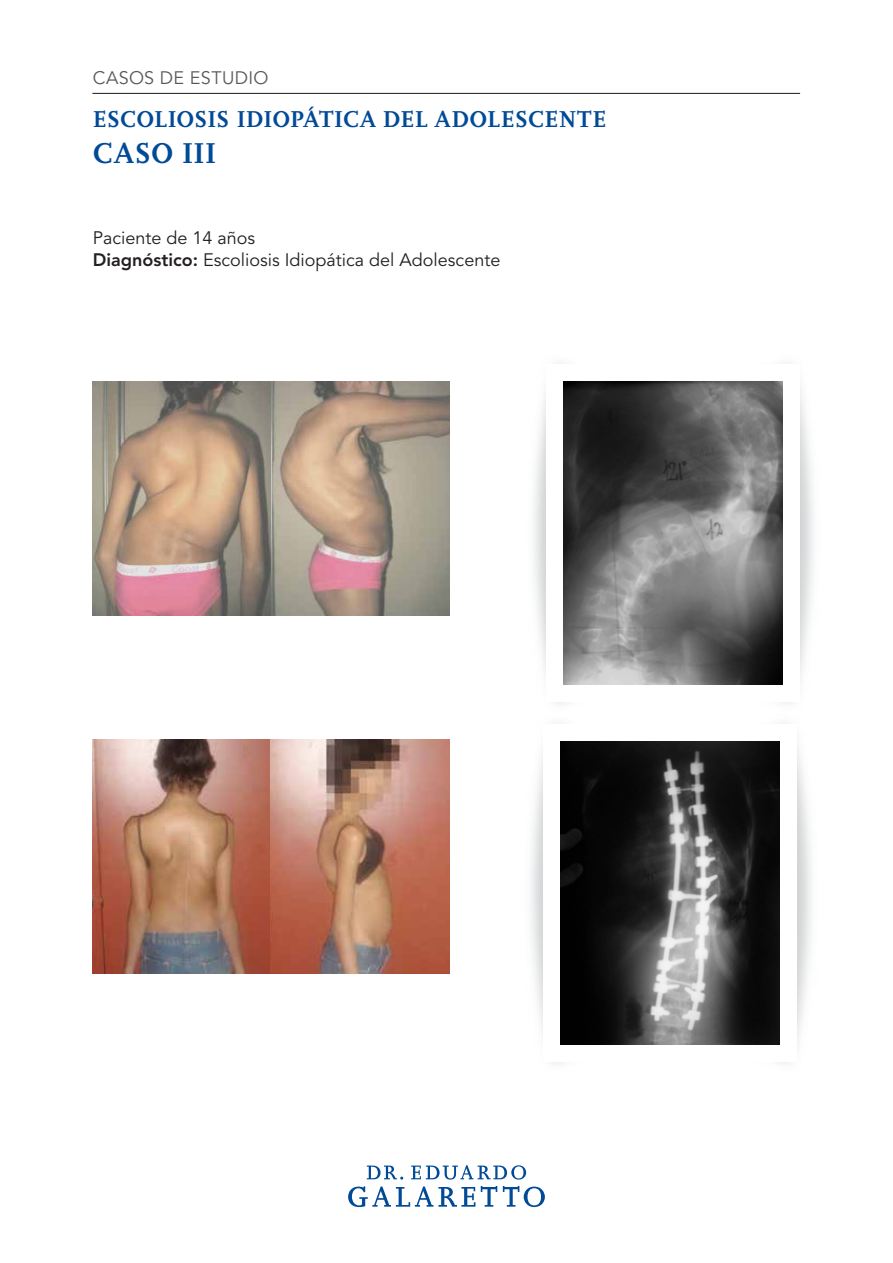
<style>
.page{position:relative;width:893px;height:1263px;background:#fff}
.page>*{position:absolute;margin:0;border:0;box-sizing:border-box;transform-origin:0 0}
.t1{font:700 30px "FF Scala";letter-spacing:.01em;color:#004a97}
.t2{font:700 24px "FF Scala";letter-spacing:.005em;color:#004a97}
.t3{font:18px/22.5px "Avenir";color:#231f20}
.t4{font:18px "Avenir";letter-spacing:.015em;color:#58595b}
.s1{font-weight:800}
</style>
<div class="page">
<img style="left:563px;top:381px;width:219px;height:289px">
<img style="left:531px;top:670px;width:280px;height:394px">
<div style="left:544px;top:724px;width:253px;height:337px;background:#fff"></div>
<img style="left:561px;top:741px;width:219px;height:303px">
<img style="left:271px;top:381px;width:178px;height:234px">
<img style="left:92px;top:740px;width:357px;height:234px">
<img style="left:92px;top:381px;width:179px;height:234px">
<hr style="left:92px;top:93px;width:708px;height:1px;background:#333">
<svg style="left:348px;top:1186px;width:197px;height:21px"></svg>
<svg style="left:367px;top:1165px;width:36px;height:14px"></svg>
<svg style="left:411px;top:1165px;width:115px;height:14px"></svg>
<p class="t4" style="left:93px;top:67px;width:177px">CASOS DE ESTUDIO</p>
<h2 class="t2" style="left:93px;top:106px;width:515px">ESCOLIOSIS IDIOPÁTICA DEL ADOLESCENTE</h2>
<h1 class="t1" style="left:93px;top:137px;width:125px">CASO III</h1>
<p class="t3" style="left:93px;top:227px;width:409px">Paciente de 14 años<br><span class="s1">Diagnóstico:</span> Escoliosis Idiopática del Adolescente</p>
</div>
